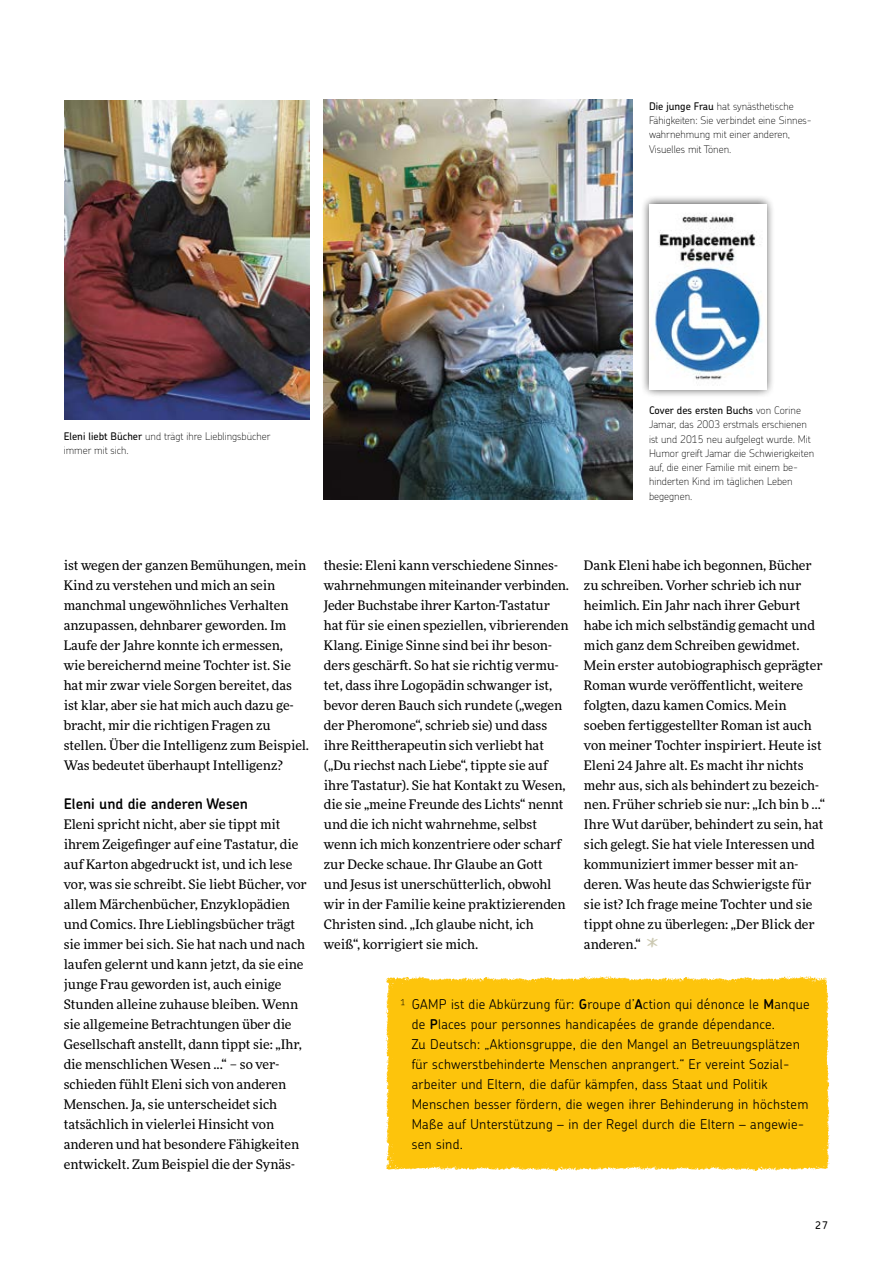
<style>
.page{position:relative;width:893px;height:1263px;background:#fff}
.page>*{position:absolute;margin:0;border:0;box-sizing:border-box;transform-origin:0 0}
.t1{font:600 14.7px "Chevin Std";color:#000}
.t2{font:300 13.5px/20px "Chevin Std";letter-spacing:.02em;color:#000}
.t3{font:13.2px/20px "More Pro";color:#000}
.t4{font:100 10.5px/14.2px "Chevin Std";color:#000}
.t5{font:500 10.5px "Chevin";color:#000}
.s1{font-weight:500}
.s2{font-family:"Sternsinger";font-size:19.5px;color:#cbc8b1}
.s3{font-weight:100}
.s4{font-weight:600}
</style>
<div class="page">
<div style="left:386px;top:976px;width:443px;height:195px;background:#fdc40c"></div>
<img style="left:64px;top:100px;width:245px;height:320px">
<img style="left:324px;top:100px;width:309px;height:399px">
<div style="left:640px;top:195px;width:135px;height:204px;background:#000;opacity:.75"></div>
<img style="left:649px;top:204px;width:117px;height:185px">
<p class="t4" style="left:649px;top:99px;width:164px"><span class="s1">Die junge Frau</span> hat synästhetische<br>Fähigkeiten: Sie verbindet eine Sinnes&shy;wahrnehmung mit einer anderen,<br>Visuelles mit Tönen.</p>
<p class="t4" style="left:64px;top:428px;width:208px"><span class="s1">Eleni liebt Bücher</span> und trägt ihre Lieblingsbücher immer mit sich.</p>
<p class="t4" style="left:649px;top:403px;width:167px"><span class="s1">Cover des ersten Buchs</span> von Corine<br>Jamar, das 2003 erstmals erschienen ist und 2015 neu aufgelegt wurde. Mit<br>Humor greift Jamar die Schwierigkeiten auf, die einer Familie mit einem be&shy;hinderten Kind im täglichen Leben begegnen.</p>
<p class="t3" style="left:64px;top:554px;width:247px">ist wegen der ganzen Bemühungen, mein Kind zu verstehen und mich an sein manchmal ungewöhnliches Verhalten anzupassen, dehnbarer geworden. Im Laufe der Jahre konnte ich ermessen,<br>wie bereichernd meine Tochter ist. Sie hat mir zwar viele Sorgen bereitet, das ist klar, aber sie hat mich auch dazu ge&shy;bracht, mir die richtigen Fragen zu stellen. Über die Intelligenz zum Beispiel.<br>Was bedeutet überhaupt Intelligenz?</p>
<p class="t1" style="left:64px;top:794px;width:186px">Eleni und die anderen Wesen</p>
<p class="t3" style="left:64px;top:814px;width:245px">Eleni spricht nicht, aber sie tippt mit ihrem Zeigefinger auf eine Tastatur, die auf Karton abgedruckt ist, und ich lese vor, was sie schreibt. Sie liebt Bücher, vor allem Märchenbücher, Enzyklopädien und Comics. Ihre Lieblingsbücher trägt sie immer bei sich. Sie hat nach und nach laufen gelernt und kann jetzt, da sie eine junge Frau geworden ist, auch einige Stunden alleine zuhause bleiben. Wenn sie allgemeine Betrachtungen über die Gesellschaft anstellt, dann tippt sie: „Ihr, die menschlichen Wesen ...“ – so ver&shy;schieden fühlt Eleni sich von anderen Menschen. Ja, sie unterscheidet sich tatsächlich in vielerlei Hinsicht von anderen und hat besondere Fähigkeiten entwickelt. Zum Beispiel die der Synäs-</p>
<p class="t3" style="left:324px;top:554px;width:247px">thesie: Eleni kann verschiedene Sinnes&shy;wahrnehmungen miteinander verbinden.<br>Jeder Buchstabe ihrer Karton-Tastatur hat für sie einen speziellen, vibrierenden Klang. Einige Sinne sind bei ihr beson&shy;ders geschärft. So hat sie richtig vermu&shy;tet, dass ihre Logopädin schwanger ist, bevor deren Bauch sich rundete („wegen der Pheromone“, schrieb sie) und dass ihre Reittherapeutin sich verliebt hat („Du riechst nach Liebe“, tippte sie auf ihre Tastatur). Sie hat Kontakt zu Wesen, die sie „meine Freunde des Lichts“ nennt und die ich nicht wahrnehme, selbst wenn ich mich konzentriere oder scharf zur Decke schaue. Ihr Glaube an Gott und Jesus ist unerschütterlich, obwohl wir in der Familie keine praktizierenden Christen sind. „Ich glaube nicht, ich weiß“, korrigiert sie mich.</p>
<p class="t3" style="left:584px;top:554px;width:242px">Dank Eleni habe ich begonnen, Bücher zu schreiben. Vorher schrieb ich nur heimlich. Ein Jahr nach ihrer Geburt habe ich mich selbständig gemacht und mich ganz dem Schreiben gewidmet.<br>Mein erster autobiographisch geprägter Roman wurde veröffentlicht, weitere folgten, dazu kamen Comics. Mein soeben fertiggestellter Roman ist auch von meiner Tochter inspiriert. Heute ist Eleni 24 Jahre alt. Es macht ihr nichts mehr aus, sich als behindert zu bezeich&shy;nen. Früher schrieb sie nur: „Ich bin b …“ Ihre Wut darüber, behindert zu sein, hat sich gelegt. Sie hat viele Interessen und kommuniziert immer besser mit an&shy;deren. Was heute das Schwierigste für sie ist? Ich frage meine Tochter und sie tippt ohne zu überlegen: „Der Blick der anderen.“ <span class="s2">*</span></p>
<p class="t2" style="left:412px;top:994px;width:399px;text-indent:-12px"><span class="s3">¹</span> GAMP ist die Abkürzung für: <span class="s4">G</span>roupe d’<span class="s4">A</span>ction qui dénonce le <span class="s4">M</span>anque de <span class="s4">P</span>laces pour personnes handicapées de grande dépendance.<br>Zu Deutsch: „Aktionsgruppe, die den Mangel an Betreuungsplätzen für schwerstbehinderte Menschen anprangert.“ Er vereint Sozial&shy;arbeiter und Eltern, die dafür kämpfen, dass Staat und Politik Menschen besser fördern, die wegen ihrer Behinderung in höchstem Maße auf Unterstützung – in der Regel durch die Eltern – angewie&shy;sen sind.</p>
<p class="t5" style="left:815px;top:1218px;width:14px">27</p>
</div>
